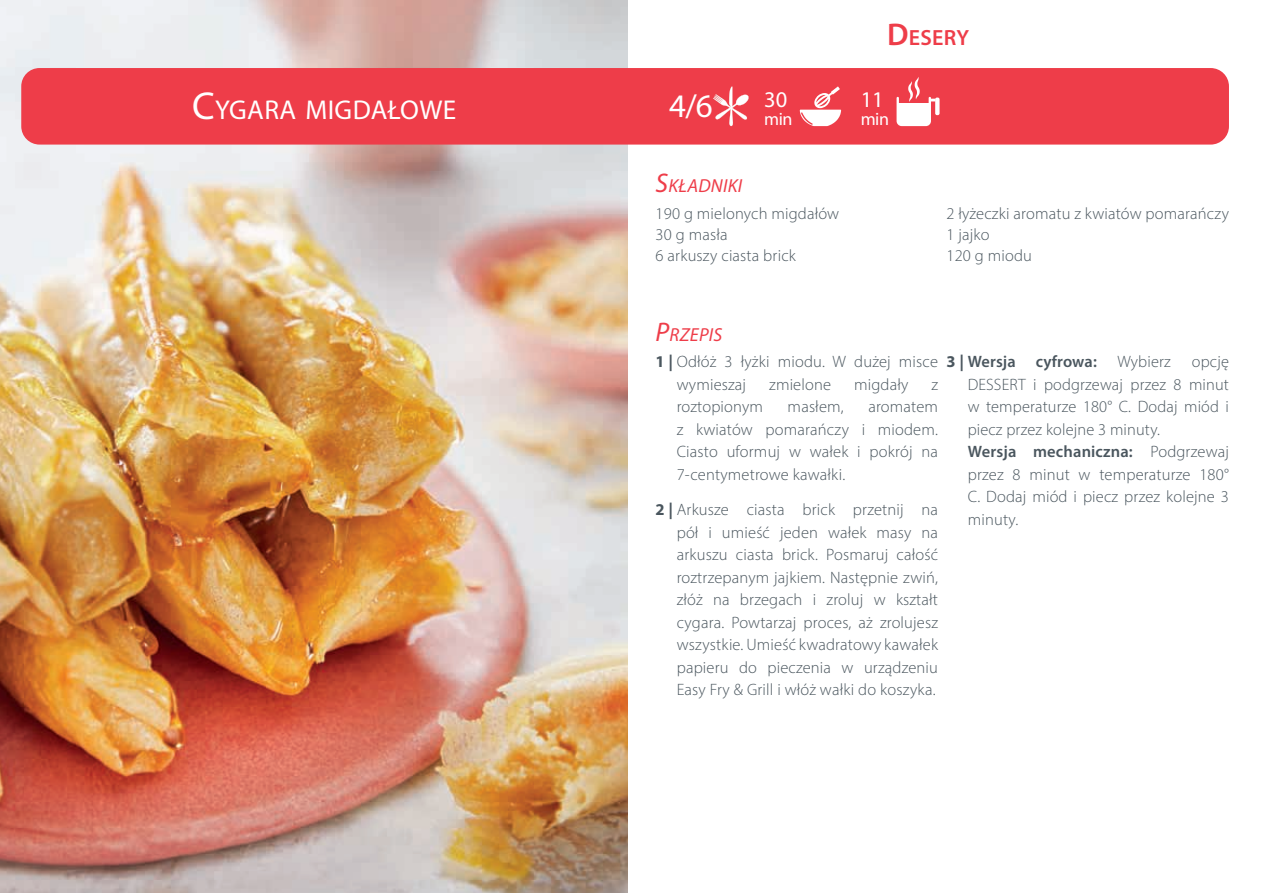
<style>
.page{position:relative;width:1263px;height:893px;background:#fff}
.page>*{position:absolute;margin:0;border:0;box-sizing:border-box;transform-origin:0 0}
.t1{font:33px "Myriad Pro";color:#fff}
.t2{font:27.3px "Myriad Pro";letter-spacing:.015em;color:#fff}
.t3{font:22.5px "Myriad Pro";color:#fff}
.t4{font:600 22.05px "Myriad Pro";letter-spacing:.015em;color:#ee3d49}
.t5{font:italic 18.9px "Myriad Pro";letter-spacing:.015em;color:#ee3d49}
.t6{font:18px "Myriad Pro";letter-spacing:-.025em;color:#fff}
.t7{font:300 16.5px/22.5px "Myriad Pro";letter-spacing:.01em;color:#4a565e}
.t8{font:600 16.5px "Myriad Pro";letter-spacing:.01em;color:#4a565e}
.s1{font-size:39px}
.s2{font-size:27px}
.s3{font-size:31.5px}
.s4{font-weight:700}
.s5{font-weight:300}
.s6{font-weight:600}
</style>
<div class="page">
<img style="left:0;top:0;width:628px;height:893px">
<div style="left:21px;top:68px;width:1208px;height:77px;background:#ee3d49;border-radius:18px"></div>
<svg style="left:800px;top:86px;width:41px;height:40px"></svg>
<svg style="left:713px;top:87px;width:36px;height:39px"></svg>
<svg style="left:935px;top:98px;width:4px;height:17px"></svg>
<svg style="left:896px;top:77px;width:39px;height:49px"></svg>
<h2 class="t2" style="left:192px;top:93px;width:266px"><span class="s1">C</span>YGARA MIGDAŁOWE</h2>
<h1 class="t1" style="left:669px;top:86px;width:45px">4/6</h1>
<h3 class="t3" style="left:764px;top:86px;width:25px">30</h3>
<p class="t6" style="left:764px;top:108px;width:30px">min</p>
<p class="t5" style="left:656px;top:174px;width:88px"><span class="s2">S</span>KŁADNIKI</p>
<h3 class="t4" style="left:887px;top:23px;width:84px"><span class="s3">D</span>ESERY</h3>
<h3 class="t3" style="left:861px;top:86px;width:25px">11</h3>
<p class="t6" style="left:861px;top:108px;width:30px">min</p>
<p class="t7" style="left:656px;top:203px;width:185px;line-height:21px">190 g mielonych migdałów<br>30 g masła<br>6 arkuszy ciasta brick</p>
<p class="t7" style="left:946px;top:203px;width:284px;line-height:21px">2 łyżeczki aromatu z kwiatów pomarańczy<br>1 jajko<br>120 g miodu</p>
<p class="t5" style="left:656px;top:323px;width:68px"><span class="s2">P</span>RZEPIS</p>
<p class="t7" style="left:677px;top:350px;width:263px;text-indent:-21px"><span class="s4">1 |</span> Odłóż 3 łyżki miodu. W dużej misce wymieszaj</p>
<p class="t7" style="left:769px;top:373px;width:63px">zmielone</p>
<p class="t7" style="left:854px;top:373px;width:56px">migdały</p>
<p class="t7" style="left:931px;top:373px;width:8px">z</p>
<p class="t7" style="left:677px;top:395px;width:88px">roztopionym</p>
<p class="t7" style="left:788px;top:395px;width:58px">masłem,</p>
<p class="t7" style="left:677px;top:395px;width:263px;text-align:justify;text-indent:192px">aromatem z kwiatów pomarańczy i miodem.<br>Ciasto uformuj w wałek i pokrój na 7-centymetrowe kawałki.</p>
<p class="t7" style="left:677px;top:498px;width:263px;text-align:justify;text-indent:-21px"><span class="s4">2 |</span> Arkusze ciasta brick przetnij na pół i umieść jeden wałek masy na arkuszu ciasta brick. Posmaruj całość roztrzepanym jajkiem. Następnie zwiń, złóż na brzegach i zroluj w kształt cygara. Powtarzaj proces, aż zrolujesz wszystkie. Umieść kwadratowy kawałek papieru do pieczenia w urządzeniu Easy Fry &amp; Grill i włóż wałki do koszyka.</p>
<p class="t8" style="left:946px;top:351px;width:226px"><span class="s4">3 |</span> Wersja cyfrowa: <span class="s5">Wybierz</span></p>
<p class="t7" style="left:968px;top:350px;width:263px;text-indent:224px">opcję<br>DESSERT i podgrzewaj przez 8 minut w temperaturze 180° C. Dodaj miód i piecz przez kolejne 3 minuty.<br><span class="s6">Wersja mechaniczna:</span> Podgrzewaj przez 8 minut w temperaturze 180°<br>C. Dodaj miód i piecz przez kolejne 3 minuty.</p>
</div>
